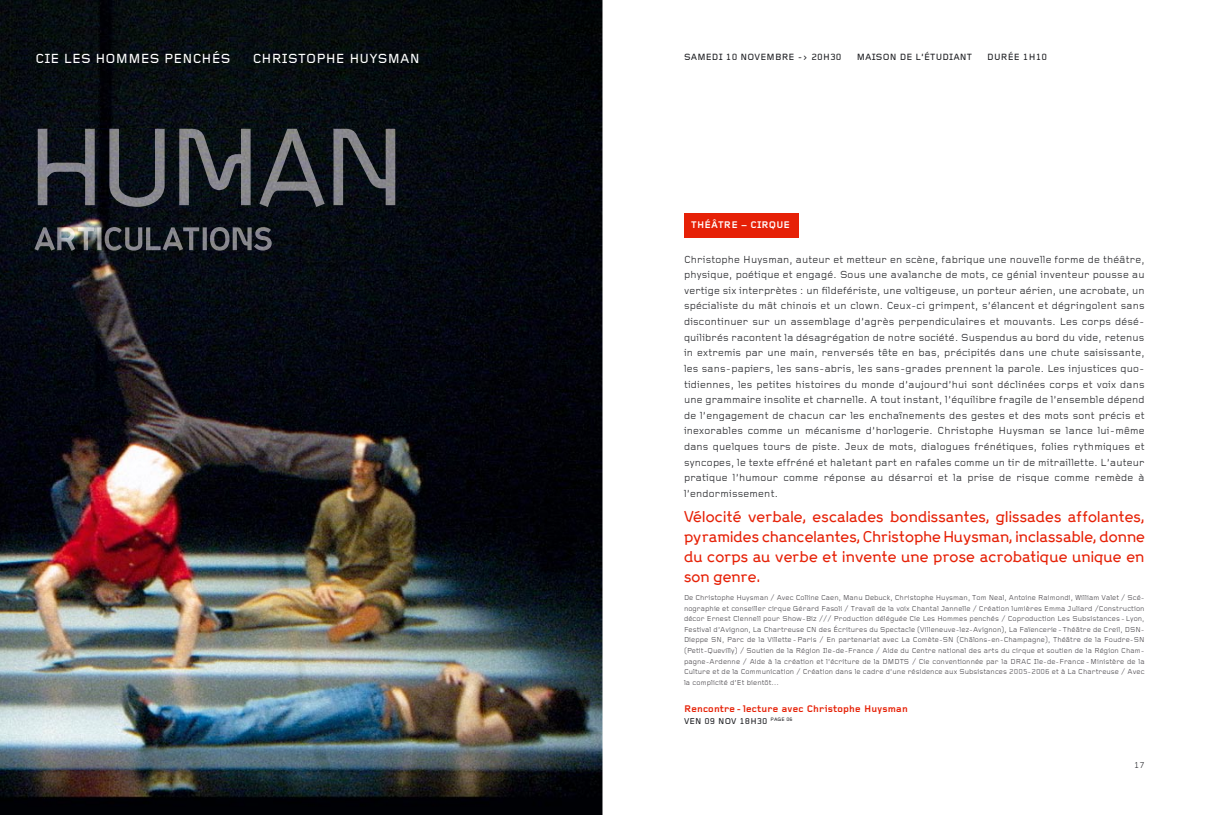
<style>
.page{position:relative;width:1205px;height:815px;background:#fff}
.page>*{position:absolute;margin:0;border:0;box-sizing:border-box;transform-origin:0 0}
.t1{font:500 13.75px/20px "Progress";letter-spacing:.01em;color:#e62107;text-align:justify}
.t2{font:500 13.75px "Foundry Gridnik";letter-spacing:.015em;color:#fff}
.t3{font:10.62px/15.6px "Foundry Gridnik";letter-spacing:.015em;color:#1b1c20;text-align:justify}
.t4{font:700 10px "Foundry Gridnik";letter-spacing:.015em;color:#e62107}
.t5{font:700 10px "Foundry Gridnik";letter-spacing:.015em;color:#fff}
.t6{font:500 9.38px "Foundry Gridnik";letter-spacing:.015em;color:#1b1c20}
.t7{font:500 8.75px "Foundry Gridnik";letter-spacing:.015em;color:#1b1c20}
.t8{font:8.75px "Foundry Gridnik";color:#1b1c20}
.t9{font:7.5px/10.6px "Foundry Gridnik";letter-spacing:.005em;color:#454247;text-align:justify}
</style>
<div class="page">
<div style="left:684px;top:213px;width:115px;height:24px;background:#e62107"></div>
<img style="left:0;top:0;width:602px;height:815px">
<img style="left:38px;top:129px;width:357px;height:78px">
<img style="left:31px;top:227px;width:241px;height:24px">
<p class="t2" style="left:35px;top:51px;width:197px">CIE LES HOMMES PENCHÉS</p>
<p class="t2" style="left:253px;top:51px;width:169px">CHRISTOPHE HUYSMAN</p>
<p class="t6" style="left:684px;top:51px;width:159px">SAMEDI 10 NOVEMBRE -&gt; 20H30</p>
<p class="t6" style="left:856px;top:51px;width:117px">MAISON DE L’ÉTUDIANT</p>
<p class="t6" style="left:987px;top:51px;width:61px">DURÉE 1H10</p>
<p class="t5" style="left:691px;top:219px;width:100px">THÉÂTRE – CIRQUE</p>
<p class="t3" style="left:684px;top:252px;width:462px">Christophe Huysman, auteur et metteur en scène, fabrique une nouvelle forme de théâtre, physique, poétique et engagé. Sous une avalanche de mots, ce génial inventeur pousse au vertige six interprètes : un fildefériste, une voltigeuse, un porteur aérien, une acrobate, un spécialiste du mât chinois et un clown. Ceux-ci grimpent, s’élancent et dégringolent sans discontinuer sur un assemblage d’agrès perpendiculaires et mouvants. Les corps désé&shy;quilibrés racontent la désagrégation de notre société. Suspendus au bord du vide, retenus in extremis par une main, renversés tête en bas, précipités dans une chute saisissante, les sans-papiers, les sans-abris, les sans-grades prennent la parole. Les injustices quo&shy;tidiennes, les petites histoires du monde d’aujourd’hui sont déclinées corps et voix dans une grammaire insolite et charnelle. A tout instant, l’équilibre fragile de l’ensemble dépend de l’engagement de chacun car les enchaînements des gestes et des mots sont précis et inexorables comme un mécanisme d’horlogerie. Christophe Huysman se lance lui-même dans quelques tours de piste. Jeux de mots, dialogues frénétiques, folies rythmiques et syncopes, le texte effréné et haletant part en rafales comme un tir de mitraillette. L’auteur pratique l’humour comme réponse au désarroi et la prise de risque comme remède à l’endormissement.</p>
<p class="t1" style="left:684px;top:507px;width:462px">Vélocité verbale, escalades bondissantes, glissades affolantes, pyramides chancelantes, Christophe Huysman, inclassable, donne du corps au verbe et invente une prose acrobatique unique en son genre.</p>
<p class="t9" style="left:684px;top:592px;width:462px">De Christophe Huysman / Avec Colline Caen, Manu Debuck, Christophe Huysman, Tom Neal, Antoine Raimondi, William Valet / Scé&shy;nographie et conseiller cirque Gérard Fasoli / Travail de la voix Chantal Jannelle / Création lumières Emma Juliard /Construction décor Ernest Clennell pour Show-Biz /// Production déléguée Cie Les Hommes penchés / Coproduction Les Subsistances - Lyon, Festival d’Avignon, La Chartreuse CN des Écritures du Spectacle (Villeneuve-lez-Avignon), La Faïencerie - Théâtre de Creil, DSN-Dieppe SN, Parc de la Villette - Paris / En partenariat avec La Comète-SN (Châlons-en-Champagne), Théâtre de la Foudre-SN (Petit-Quevilly) / Soutien de la Région Ile-de-France / Aide du Centre national des arts du cirque et soutien de la Région Cham&shy;pagne-Ardenne / Aide à la création et l’écriture de la DMDTS / Cie conventionnée par la DRAC Ile-de-France - Ministère de la Culture et de la Communication / Création dans le cadre d’une résidence aux Subsistances 2005-2006 et à La Chartreuse / Avec la complicité d’Et bientôt…</p>
<p class="t4" style="left:684px;top:703px;width:225px">Rencontre - lecture avec Christophe Huysman</p>
<p class="t7" style="left:684px;top:716px;width:110px">VEN 09 NOV 18H30 <sup>PAGE</sup> <sup>06</sup></p>
<p class="t8" style="left:1134px;top:760px;width:12px">17</p>
</div>
